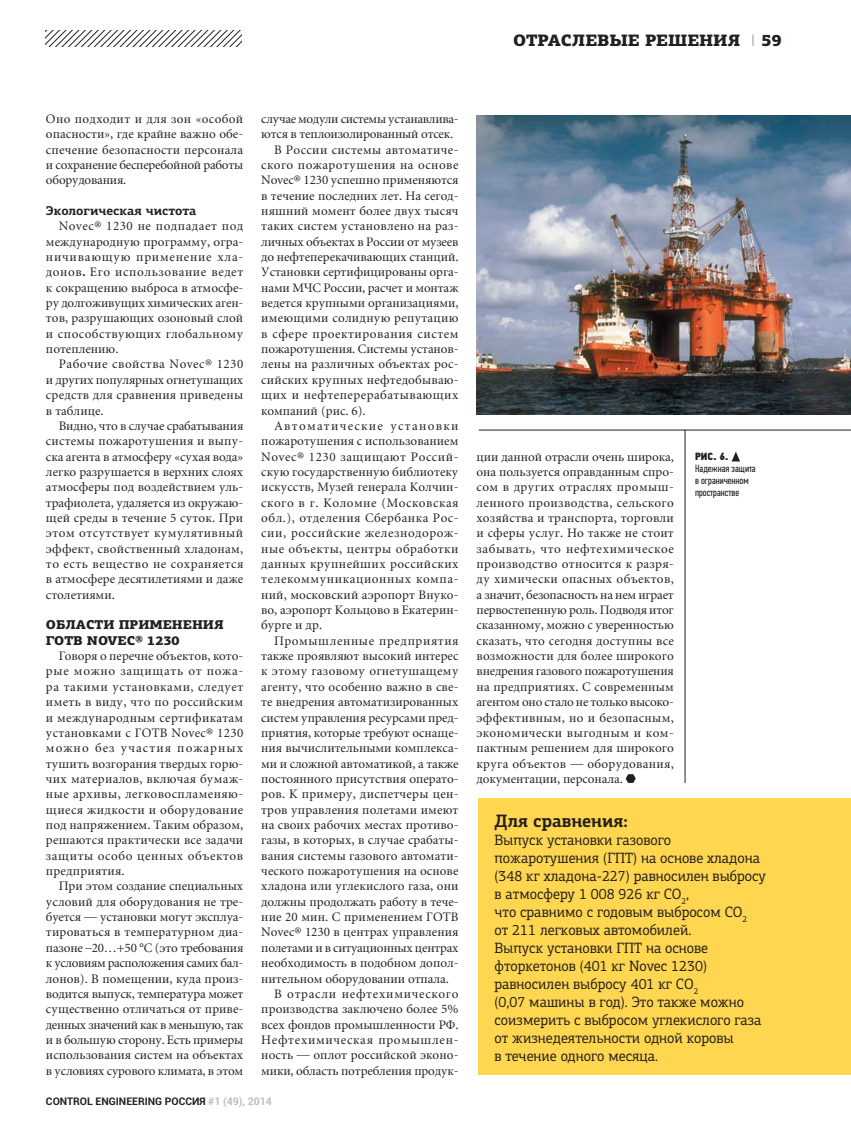
<style>
.page{position:relative;width:851px;height:1136px;background:#fff}
.page>*{position:absolute;margin:0;border:0;box-sizing:border-box;transform-origin:0 0}
.t1{font:700 18px "PF Agora Slab Pro";color:#231f20;scale:.95 1}
.t2{font:900 16.5px "PF Agora Slab Pro";color:#231f20}
.t3{font:15px/18px "PF Agora Slab Pro";color:#231f20;scale:.95 1}
.t4{font:12.75px/15.3px "Miniature";letter-spacing:.005em;color:#231f20;text-align:justify}
.t5{font:12.75px "Miniature";letter-spacing:.045em;color:#231f20}
.t6{font:12.75px "Miniature";letter-spacing:-.015em;color:#231f20}
.t7{font:12.75px "Miniature";letter-spacing:.04em;color:#231f20}
.t8{font:12.75px "Miniature";letter-spacing:.035em;color:#231f20}
.t9{font:12.75px "Miniature";letter-spacing:.03em;color:#231f20}
.t10{font:12.75px "Miniature";letter-spacing:.055em;color:#231f20}
.t11{font:900 12.75px/15.3px "PF Agora Slab Pro";color:#231f20}
.t12{font:12.75px "Miniature";letter-spacing:-.025em;color:#231f20}
.t13{font:12.75px "Miniature";letter-spacing:-.02em;color:#231f20}
.t14{font:12.75px "Miniature";letter-spacing:.025em;color:#231f20}
.t15{font:12.75px "Miniature";letter-spacing:.1em;color:#231f20}
.t16{font:700 12.75px "PF Agora Slab Pro";color:#231f20}
.t17{font:10.5px/12px "PF Din Text Comp Pro";color:#231f20}
.t18{font:700 10.5px "Roboto";color:#231f20}
.t19{font:10.5px "PF Din Text Cond Pro X Black";color:#231f20}
.s1{font-family:"PF Din Text Pro";font-weight:100}
.s2{font-weight:700}
.s3{color:#bbbdc0}
</style>
<div class="page">
<svg style="left:46px;top:31px;width:195px;height:15px"></svg>
<svg style="left:625px;top:774px;width:10px;height:8px"></svg>
<img style="left:477px;top:115px;width:373px;height:299px">
<svg style="left:732px;top:451px;width:8px;height:10px"></svg>
<div style="left:478px;top:798px;width:372px;height:276px;background:#ffd64f"></div>
<hr style="left:478px;top:430px;width:372px;height:1px;background:#231f20">
<hr style="left:684px;top:430px;width:1px;height:352px;background:#231f20">
<p class="t2" style="left:513px;top:31px;width:229px">ОТРАСЛЕВЫЕ РЕШЕНИЯ</p>
<p class="t2" style="left:751px;top:31px;width:32px"><span class="s1">I</span> 59</p>
<p class="t4" style="left:46px;top:112px;width:199px">Оно подходит и для зон «особой опасности», где крайне важно обе&shy;спечение безопасности персонала и сохранение бесперебойной работы оборудования.</p>
<p class="t16" style="left:46px;top:203px;width:152px">Экологическая чистота</p>
<p class="t4" style="left:46px;top:220px;width:199px;text-indent:13px">Novec® 1230 не подпадает под международную программу, огра&shy;ничивающую применение хла&shy;донов<span class="s2">.</span> Его использование ведет к сокращению выброса в атмосфе&shy;ру долгоживущих химических аген&shy;тов, разрушающих озоновый слой и способствующих глобальному потеплению.</p>
<p class="t4" style="left:46px;top:358px;width:199px;text-indent:13px">Рабочие свойства Novec® 1230 и других популярных огнетушащих средств для сравнения приведены в таблице.</p>
<p class="t4" style="left:46px;top:419px;width:199px;text-indent:13px">Видно, что в случае срабатывания системы пожаротушения и выпу&shy;ска агента в атмосферу «сухая вода» легко разрушается в верхних слоях атмосферы под воздействием уль&shy;трафиолета, удаляется из окружаю&shy;щей среды в течение 5 суток. При этом отсутствует кумулятивный эффект, свойственный хладонам, то есть вещество не сохраняется в атмосфере десятилетиями и даже столетиями.</p>
<p class="t11" style="left:46px;top:617px;width:179px">ОБЛАСТИ ПРИМЕНЕНИЯ<br>ГОТВ NOVEC® 1230</p>
<p class="t4" style="left:46px;top:649px;width:199px;text-indent:13px">Говоря о перечне объектов, кото&shy;рые можно защищать от пожа&shy;ра такими установками, следует иметь в виду, что по российским и международным сертификатам установками с ГОТВ Novec® 1230 можно без участия пожарных тушить возгорания твердых горю&shy;чих материалов, включая бумаж&shy;ные архивы, легковоспламеняю&shy;щиеся жидкости и оборудование под напряжением. Таким образом, решаются практически все задачи защиты особо ценных объектов предприятия.</p>
<p class="t4" style="left:46px;top:880px;width:199px;text-indent:13px">При этом создание специальных условий для оборудования не тре&shy;буется — установки могут эксплуа&shy;тироваться в температурном диа&shy;пазоне –20…+50 °С (это требования к условиям расположения самих бал&shy;лонов). В помещении, куда произ&shy;водится выпуск, температура может существенно отличаться от приве&shy;денных значений как в меньшую, так и в большую сторону. Есть примеры использования систем на объектах в условиях сурового климата, в этом</p>
<p class="t12" style="left:261px;top:114px;width:199px">случае модули системы устанавлива-</p>
<p class="t6" style="left:261px;top:130px;width:193px">ются в теплоизолированный отсек.</p>
<p class="t9" style="left:274px;top:145px;width:186px">В России системы автоматиче-</p>
<p class="t8" style="left:261px;top:160px;width:199px">ского пожаротушения на основе</p>
<p class="t4" style="left:261px;top:174px;width:199px">Novec® 1230 успешно применяются</p>
<p class="t4" style="left:261px;top:189px;width:199px">в течение последних лет. На сегод-</p>
<p class="t4" style="left:261px;top:205px;width:199px">няшний момент более двух тысяч</p>
<p class="t4" style="left:261px;top:220px;width:199px">таких систем установлено на раз-</p>
<p class="t6" style="left:261px;top:237px;width:199px">личных объектах в России от музеев</p>
<p class="t4" style="left:261px;top:251px;width:199px">до нефтеперекачивающих станций.</p>
<p class="t4" style="left:261px;top:266px;width:199px">Установки сертифицированы орга-</p>
<p class="t4" style="left:261px;top:281px;width:199px">нами МЧС России, расчет и монтаж</p>
<p class="t4" style="left:261px;top:297px;width:199px">ведется крупными организациями,</p>
<p class="t4" style="left:261px;top:312px;width:199px">имеющими солидную репутацию</p>
<p class="t5" style="left:261px;top:329px;width:199px">в сфере проектирования систем</p>
<p class="t4" style="left:261px;top:343px;width:199px">пожаротушения. Системы установ-</p>
<p class="t4" style="left:261px;top:358px;width:199px">лены на различных объектах рос-</p>
<p class="t4" style="left:261px;top:373px;width:199px">сийских крупных нефтедобываю-</p>
<p class="t7" style="left:261px;top:390px;width:199px">щих и нефтеперерабатывающих</p>
<p class="t4" style="left:261px;top:404px;width:106px">компаний (рис. 6).</p>
<p class="t15" style="left:274px;top:421px;width:186px">Автоматические установки</p>
<p class="t4" style="left:261px;top:435px;width:199px">пожаротушения с использованием</p>
<p class="t5" style="left:261px;top:452px;width:199px">Novec® 1230 защищают Россий-</p>
<p class="t4" style="left:261px;top:465px;width:199px">скую государственную библиотеку</p>
<p class="t4" style="left:261px;top:481px;width:199px">искусств, Музей генерала Колчин-</p>
<p class="t5" style="left:261px;top:498px;width:199px">ского в г. Коломне (Московская</p>
<p class="t7" style="left:261px;top:513px;width:199px">обл.), отделения Сбербанка Рос-</p>
<p class="t5" style="left:261px;top:529px;width:199px">сии, российские железнодорож-</p>
<p class="t8" style="left:261px;top:544px;width:199px">ные объекты, центры обработки</p>
<p class="t9" style="left:261px;top:559px;width:199px">данных крупнейших российских</p>
<p class="t5" style="left:261px;top:575px;width:199px">телекоммуникационных компа-</p>
<p class="t4" style="left:261px;top:588px;width:199px">ний, московский аэропорт Внуко-</p>
<p class="t4" style="left:261px;top:603px;width:199px">во, аэропорт Кольцово в Екатерин-</p>
<p class="t4" style="left:261px;top:619px;width:62px">бурге и др.</p>
<p class="t5" style="left:274px;top:636px;width:186px">Промышленные предприятия</p>
<p class="t4" style="left:261px;top:649px;width:199px">также проявляют высокий интерес</p>
<p class="t14" style="left:261px;top:667px;width:199px">к этому газовому огнетушащему</p>
<p class="t4" style="left:261px;top:680px;width:199px">агенту, что особенно важно в све-</p>
<p class="t4" style="left:261px;top:695px;width:199px">те внедрения автоматизированных</p>
<p class="t4" style="left:261px;top:711px;width:199px">систем управления ресурсами пред-</p>
<p class="t4" style="left:261px;top:726px;width:199px">приятия, которые требуют оснаще-</p>
<p class="t4" style="left:261px;top:742px;width:199px">ния вычислительными комплекса-</p>
<p class="t4" style="left:261px;top:757px;width:199px">ми и сложной автоматикой, а также</p>
<p class="t4" style="left:261px;top:772px;width:199px">постоянного присутствия операто-</p>
<p class="t4" style="left:261px;top:788px;width:199px">ров. К примеру, диспетчеры цен-</p>
<p class="t4" style="left:261px;top:803px;width:199px">тров управления полетами имеют</p>
<p class="t4" style="left:261px;top:818px;width:199px">на своих рабочих местах противо-</p>
<p class="t4" style="left:261px;top:834px;width:199px">газы, в которых, в случае срабаты-</p>
<p class="t4" style="left:261px;top:849px;width:199px">вания системы газового автомати-</p>
<p class="t4" style="left:261px;top:864px;width:199px">ческого пожаротушения на основе</p>
<p class="t4" style="left:261px;top:880px;width:199px">хладона или углекислого газа, они</p>
<p class="t4" style="left:261px;top:895px;width:199px">должны продолжать работу в тече-</p>
<p class="t4" style="left:261px;top:910px;width:199px">ние 20 мин. С применением ГОТВ</p>
<p class="t4" style="left:261px;top:926px;width:199px">Novec® 1230 в центрах управления</p>
<p class="t13" style="left:261px;top:943px;width:199px">полетами и в ситуационных центрах</p>
<p class="t4" style="left:261px;top:956px;width:199px">необходимость в подобном допол-</p>
<p class="t4" style="left:261px;top:972px;width:189px">нительном оборудовании отпала.</p>
<p class="t10" style="left:274px;top:989px;width:186px">В отрасли нефтехимического</p>
<p class="t4" style="left:261px;top:1002px;width:199px">производства заключено более 5%</p>
<p class="t4" style="left:261px;top:1018px;width:199px">всех фондов промышленности РФ.</p>
<p class="t10" style="left:261px;top:1035px;width:199px">Нефтехимическая промышлен-</p>
<p class="t4" style="left:261px;top:1048px;width:199px">ность — оплот российской эконо-</p>
<p class="t4" style="left:261px;top:1064px;width:199px">мики, область потребления продук-</p>
<p class="t18" style="left:46px;top:1093px;width:227px">CONTROL ENGINEERING РОССИЯ <span class="s3">#1 (49), 2014</span></p>
<p class="t4" style="left:476px;top:450px;width:199px">ции данной отрасли очень широка, она пользуется оправданным спро&shy;сом в других отраслях промыш&shy;ленного производства, сельского хозяйства и транспорта, торговли и сферы услуг. Но также не стоит забывать, что нефтехимическое производство относится к разря&shy;ду химически опасных объектов, а значит, безопасность на нем играет первостепенную роль. Подводя итог сказанному, можно с уверенностью сказать, что сегодня доступны все возможности для более широкого внедрения газового пожаротушения на предприятиях. С современным агентом оно стало не только высоко&shy;эффективным, но и безопасным, экономически выгодным и ком&shy;пактным решением для широкого круга объектов — оборудования, документации, персонала.</p>
<p class="t19" style="left:695px;top:450px;width:35px">РИС. 6.</p>
<p class="t17" style="left:695px;top:463px;width:62px">Надежная защита в ограниченном пространстве</p>
<h1 class="t1" style="left:494px;top:810px;width:142px">Для сравнения:</h1>
<p class="t3" style="left:494px;top:830px;width:287px">Выпуск установки газового пожаротушения (ГПТ) на основе хладона (348 кг хладона-227) равносилен выбросу в атмосферу 1 008 926 кг CO<sub>2</sub>,<br>что сравнимо с годовым выбросом СО<sub>2<br></sub>от 211 легковых автомобилей.<br>Выпуск установки ГПТ на основе фторкетонов (401 кг Novec 1230) равносилен выбросу 401 кг CO<sub>2<br></sub>(0,07 машины в год). Это также можно соизмерить с выбросом углекислого газа от жизнедеятельности одной коровы<br>в течение одного месяца.</p>
</div>
